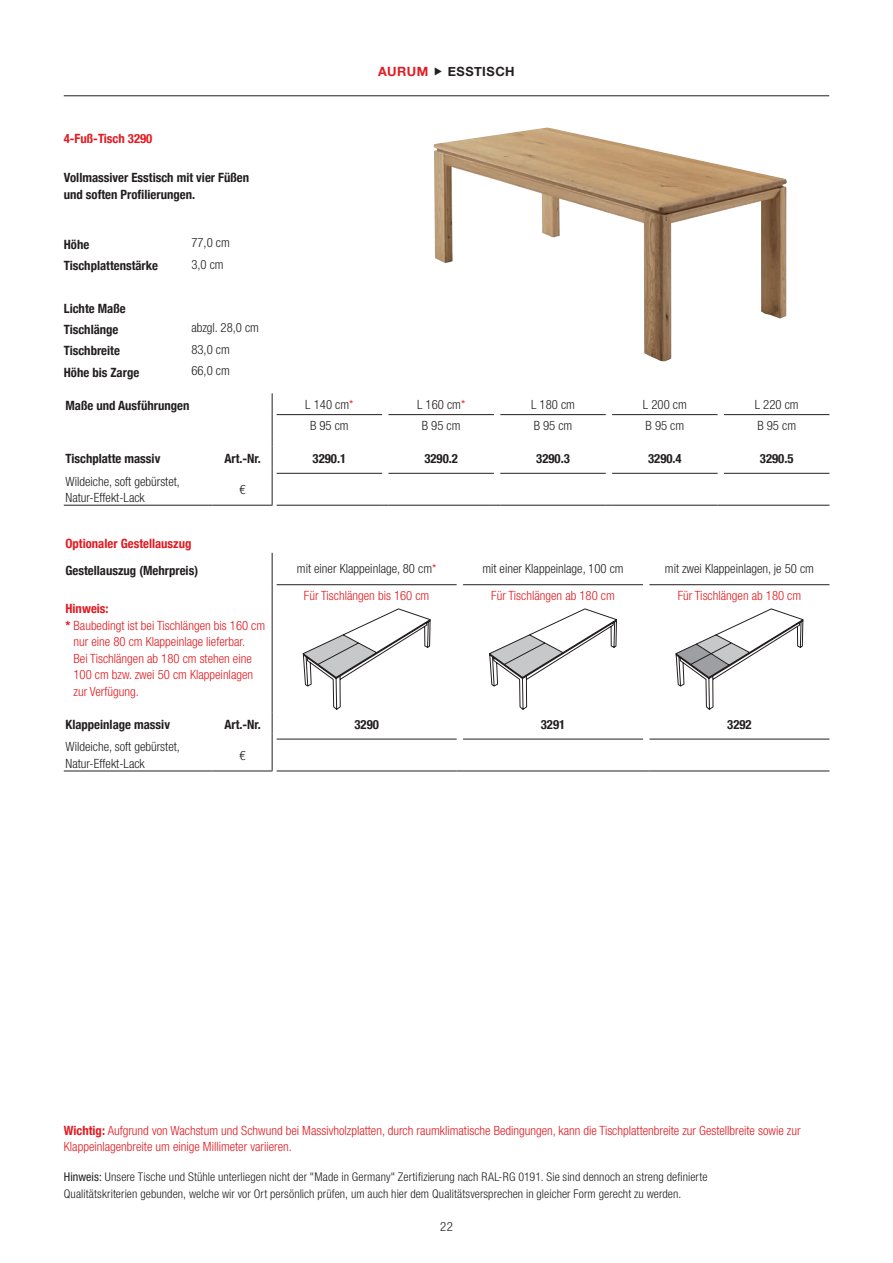
<style>
.page{position:relative;width:893px;height:1263px;background:#fff}
.page>*{position:absolute;margin:0;border:0;box-sizing:border-box;transform-origin:0 0}
.t1{font:300 condensed 12.75px/16.5px "Helvetica Neue LT Std";color:#e21a21}
.t2{font:300 condensed 12.75px/16.5px "Helvetica Neue LT Std";color:#231f20}
.t3{font:700 condensed 12.75px/16.5px "Helvetica Neue";color:#231f20}
.t4{font:700 condensed 12.75px "Helvetica Neue";color:#e21a21}
.t5{font:700 12.75px "Helvetica Neue";letter-spacing:.035em;color:#231f20}
.t6{font:700 12.75px "Helvetica Neue";letter-spacing:.035em;color:#e21a21}
.t7{font:300 condensed 12px/16.5px "Helvetica Neue LT Std";letter-spacing:.005em;color:#231f20}
.s1{color:#e21a21}
.s2{font-family:"Helvetica Neue";font-weight:700}
.s3{font-weight:400}
</style>
<div class="page">
<hr style="left:64px;top:95px;width:765px;height:1px;background:#231f20">
<img style="left:433px;top:128px;width:354px;height:233px">
<hr style="left:64px;top:505px;width:149px;height:1px;background:#231f20">
<hr style="left:277px;top:414px;width:105px;height:1px;background:#231f20">
<hr style="left:388px;top:414px;width:106px;height:1px;background:#231f20">
<hr style="left:500px;top:414px;width:106px;height:1px;background:#231f20">
<hr style="left:612px;top:414px;width:106px;height:1px;background:#231f20">
<hr style="left:724px;top:414px;width:105px;height:1px;background:#231f20">
<svg style="left:272px;top:393px;width:1px;height:80px"></svg>
<hr style="left:272px;top:473px;width:1px;height:32px;background:#231f20">
<hr style="left:213px;top:505px;width:60px;height:1px;background:#231f20">
<hr style="left:277px;top:473px;width:105px;height:1px;background:#231f20">
<hr style="left:388px;top:473px;width:106px;height:1px;background:#231f20">
<hr style="left:500px;top:473px;width:106px;height:1px;background:#231f20">
<hr style="left:612px;top:473px;width:106px;height:1px;background:#231f20">
<hr style="left:724px;top:473px;width:105px;height:1px;background:#231f20">
<hr style="left:277px;top:505px;width:105px;height:1px;background:#231f20">
<hr style="left:388px;top:505px;width:106px;height:1px;background:#231f20">
<hr style="left:500px;top:505px;width:106px;height:1px;background:#231f20">
<hr style="left:612px;top:505px;width:106px;height:1px;background:#231f20">
<hr style="left:724px;top:505px;width:105px;height:1px;background:#231f20">
<hr style="left:64px;top:771px;width:149px;height:1px;background:#231f20">
<hr style="left:277px;top:584px;width:180px;height:1px;background:#231f20">
<hr style="left:463px;top:584px;width:180px;height:1px;background:#231f20">
<hr style="left:649px;top:584px;width:180px;height:1px;background:#231f20">
<hr style="left:272px;top:553px;width:1px;height:32px;background:#231f20">
<svg style="left:272px;top:585px;width:1px;height:21px"></svg>
<hr style="left:272px;top:606px;width:1px;height:106px;background:#231f20">
<svg style="left:272px;top:712px;width:1px;height:27px"></svg>
<hr style="left:272px;top:739px;width:1px;height:32px;background:#231f20">
<hr style="left:213px;top:771px;width:60px;height:1px;background:#231f20">
<hr style="left:277px;top:739px;width:180px;height:1px;background:#231f20">
<hr style="left:463px;top:739px;width:180px;height:1px;background:#231f20">
<hr style="left:649px;top:739px;width:180px;height:1px;background:#231f20">
<hr style="left:277px;top:771px;width:180px;height:1px;background:#231f20">
<hr style="left:463px;top:771px;width:180px;height:1px;background:#231f20">
<hr style="left:649px;top:771px;width:180px;height:1px;background:#231f20">
<svg style="left:303px;top:609px;width:127px;height:100px"></svg>
<svg style="left:489px;top:609px;width:128px;height:100px"></svg>
<svg style="left:675px;top:608px;width:129px;height:102px"></svg>
<p class="t4" style="left:64px;top:128px;width:90px">4-Fuß-Tisch 3290</p>
<p class="t3" style="left:64px;top:169px;width:187px">Vollmassiver Esstisch mit vier Füßen und soften Profilierungen.</p>
<p class="t3" style="left:64px;top:235px;width:27px">Höhe</p>
<p class="t2" style="left:191px;top:235px;width:40px">77,0 cm</p>
<p class="t3" style="left:64px;top:257px;width:96px">Tischplattenstärke</p>
<p class="t2" style="left:191px;top:256px;width:34px">3,0 cm</p>
<p class="t3" style="left:64px;top:297px;width:63px;line-height:21.3px">Lichte Maße<br>Tischlänge</p>
<p class="t2" style="left:191px;top:320px;width:69px">abzgl. 28,0 cm</p>
<p class="t6" style="left:378px;top:62px;width:51px">AURUM</p>
<p class="t5" style="left:448px;top:62px;width:68px">ESSTISCH</p>
<p class="t3" style="left:64px;top:342px;width:58px">Tischbreite</p>
<p class="t2" style="left:191px;top:341px;width:40px">83,0 cm</p>
<p class="t3" style="left:64px;top:363px;width:77px">Höhe bis Zarge</p>
<p class="t2" style="left:191px;top:362px;width:40px">66,0 cm</p>
<p class="t3" style="left:65px;top:396px;width:125px">Maße und Ausführungen</p>
<p class="t2" style="left:305px;top:396px;width:50px">L 140 cm<span class="s1">*</span></p>
<p class="t2" style="left:417px;top:396px;width:50px">L 160 cm<span class="s1">*</span></p>
<p class="t2" style="left:531px;top:396px;width:45px">L 180 cm</p>
<p class="t2" style="left:643px;top:396px;width:45px">L 200 cm</p>
<p class="t2" style="left:755px;top:396px;width:45px">L 220 cm</p>
<p class="t2" style="left:310px;top:417px;width:40px">B 95 cm</p>
<p class="t2" style="left:422px;top:417px;width:40px">B 95 cm</p>
<p class="t2" style="left:534px;top:417px;width:40px">B 95 cm</p>
<p class="t2" style="left:646px;top:417px;width:40px">B 95 cm</p>
<p class="t2" style="left:757px;top:417px;width:40px">B 95 cm</p>
<p class="t3" style="left:66px;top:450px;width:96px">Tischplatte massiv</p>
<p class="t3" style="left:224px;top:450px;width:38px">Art.-Nr.</p>
<p class="t3" style="left:313px;top:450px;width:35px">3290.1</p>
<p class="t3" style="left:424px;top:450px;width:35px">3290.2</p>
<p class="t3" style="left:536px;top:450px;width:35px">3290.3</p>
<p class="t3" style="left:648px;top:450px;width:35px">3290.4</p>
<p class="t3" style="left:760px;top:450px;width:35px">3290.5</p>
<p class="t2" style="left:66px;top:473px;width:116px">Wildeiche, soft gebürstet,<br>Natur-Effekt-Lack</p>
<p class="t2" style="left:239px;top:481px;width:8px">€</p>
<p class="t4" style="left:65px;top:533px;width:127px">Optionaler Gestellauszug</p>
<p class="t3" style="left:65px;top:561px;width:134px">Gestellauszug (Mehrpreis)</p>
<p class="t2" style="left:297px;top:560px;width:141px">mit einer Klappeinlage, 80 cm<span class="s1">*</span></p>
<p class="t2" style="left:482px;top:560px;width:143px">mit einer Klappeinlage, 100 cm</p>
<p class="t2" style="left:665px;top:560px;width:151px">mit zwei Klappeinlagen, je 50 cm</p>
<p class="t4" style="left:65px;top:598px;width:45px">Hinweis:</p>
<p class="t1" style="left:74px;top:617px;width:193px;text-indent:-8px"><span class="s2">*</span> Baubedingt ist bei Tischlängen bis 160 cm nur eine 80 cm Klappeinlage lieferbar.<br>Bei Tischlängen ab 180 cm stehen eine 100 cm bzw. zwei 50 cm Klappeinlagen zur Verfügung.</p>
<p class="t1" style="left:304px;top:587px;width:127px">Für Tischlängen bis 160 cm</p>
<p class="t1" style="left:491px;top:587px;width:125px">Für Tischlängen ab 180 cm</p>
<p class="t1" style="left:678px;top:587px;width:125px">Für Tischlängen ab 180 cm</p>
<p class="t3" style="left:65px;top:715px;width:106px">Klappeinlage massiv</p>
<p class="t3" style="left:224px;top:715px;width:38px">Art.-Nr.</p>
<p class="t3" style="left:354px;top:715px;width:26px">3290</p>
<p class="t3" style="left:541px;top:715px;width:26px">3291</p>
<p class="t3" style="left:727px;top:715px;width:26px">3292</p>
<p class="t2" style="left:65px;top:738px;width:116px">Wildeiche, soft gebürstet,<br>Natur-Effekt-Lack</p>
<p class="t2" style="left:239px;top:747px;width:8px">€</p>
<p class="t1" style="left:64px;top:1122px;width:738px"><span class="s2">Wichtig:</span> Aufgrund von Wachstum und Schwund bei Massivholzplatten, durch raumklimatische Bedingungen, kann die Tischplattenbreite zur Gestellbreite sowie zur<br>Klappeinlagenbreite um einige Millimeter variieren.</p>
<p class="t7" style="left:64px;top:1169px;width:645px"><span class="s3">Hinweis:</span> Unsere Tische und Stühle unterliegen nicht der "Made in Germany" Zertifizierung nach RAL-RG 0191. Sie sind dennoch an streng definierte<br>Qualitätskriterien gebunden, welche wir vor Ort persönlich prüfen, um auch hier dem Qualitätsversprechen in gleicher Form gerecht zu werden.</p>
<p class="t2" style="left:440px;top:1218px;width:14px">22</p>
</div>
